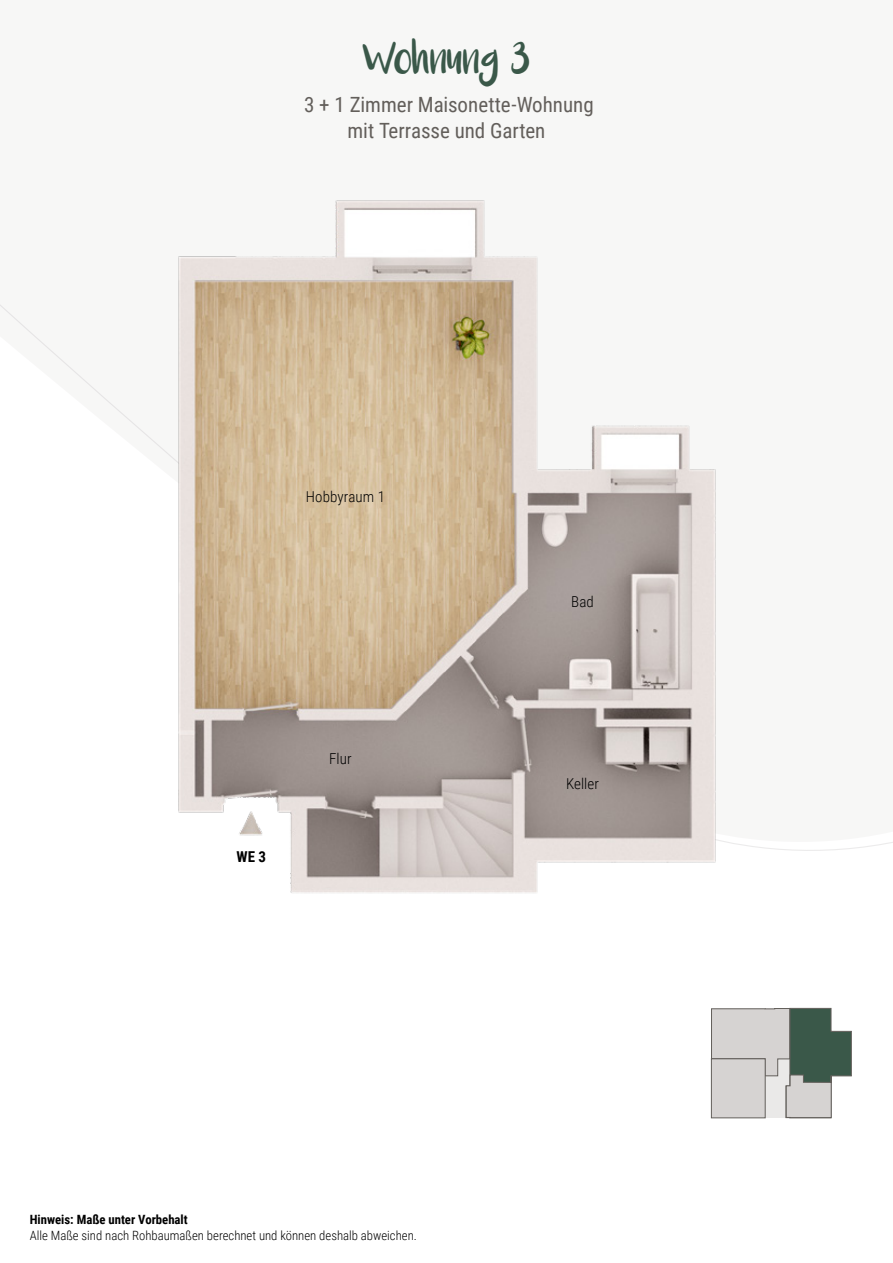
<style>
.page{position:relative;width:893px;height:1263px;background:#fff}
.page>*{position:absolute;margin:0;border:0;box-sizing:border-box;transform-origin:0 0}
.t1{font:24px "Luna";letter-spacing:-.015em;color:#3a5849}
.t2{font:21px/25.2px "Roboto Condensed";color:#635f5b;text-align:center}
.t3{font:300 15px "Roboto Condensed";letter-spacing:.005em;color:#000}
.t4{font:700 15px "Roboto Condensed";color:#000}
.t5{font:300 12.75px "Roboto Condensed";color:#000}
.t6{font:700 12.75px "Roboto Condensed";color:#000}
</style>
<div class="page">
<img style="left:177px;top:200px;width:539px;height:693px">
<svg style="left:711px;top:1008px;width:141px;height:110px;background:#acb1ac"></svg>
<h1 class="t1" style="left:363px;top:52px;width:169px">Wohnung 3</h1>
<h2 class="t2" style="left:304px;top:91px;width:291px">3 + 1 Zimmer Maisonette-Wohnung mit Terrasse und Garten</h2>
<p class="t3" style="left:306px;top:486px;width:81px">Hobbyraum 1</p>
<p class="t4" style="left:236px;top:846px;width:31px">WE 3</p>
<p class="t3" style="left:329px;top:748px;width:24px">Flur</p>
<p class="t6" style="left:30px;top:1211px;width:159px">Hinweis: Maße unter Vorbehalt</p>
<p class="t5" style="left:30px;top:1226px;width:389px">Alle Maße sind nach Rohbaumaßen berechnet und können deshalb abweichen.</p>
<p class="t3" style="left:571px;top:592px;width:24px">Bad</p>
<p class="t3" style="left:566px;top:773px;width:35px">Keller</p>
</div>
